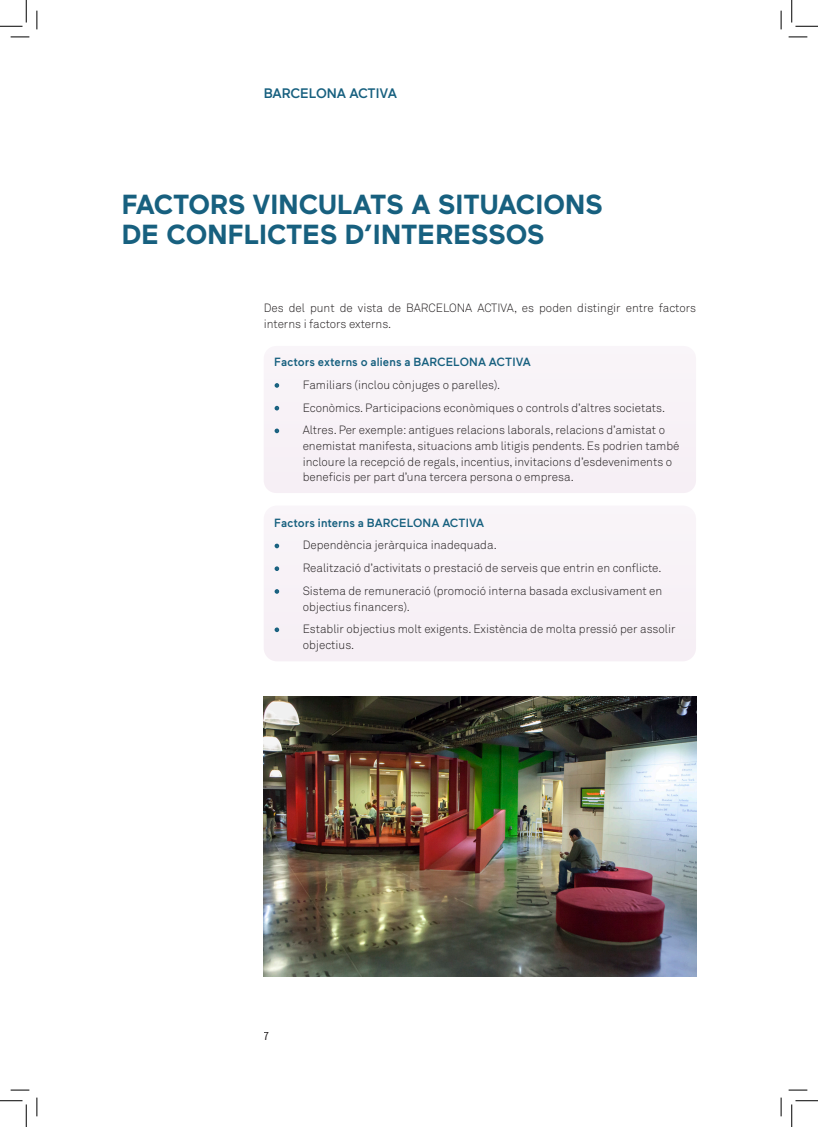
<style>
.page{position:relative;width:818px;height:1127px;background:#fff}
.page>*{position:absolute;margin:0;border:0;box-sizing:border-box;transform-origin:0 0}
.Capitol{font:700 27.5px/30px "Maax";color:#17607f}
.t1{font:500 13.75px "Maax";color:#17607f}
.t2{font:12.5px "Source Sans Pro";color:#231f20;scale:.95 1}
.tabulat{font:11.88px/15.6px "Akkurat Light Pro";color:#231f20}
.t3{font:500 11.88px "Maax";letter-spacing:.01em;color:#17607f}
.s1{font-family:"Akkurat Pro";color:#17607f}
</style>
<div class="page">
<div style="left:264px;top:514px;width:432px;height:147px;background:#f7f2f7"></div>
<img style="left:264px;top:696px;width:432px;height:280px">
<div style="left:264px;top:354px;width:432px;height:139px;background:#f7f2f7"></div>
<svg style="left:11px;top:36px;width:18px;height:2px"></svg>
<svg style="left:788px;top:36px;width:19px;height:2px"></svg>
<svg style="left:11px;top:1089px;width:18px;height:1px"></svg>
<svg style="left:788px;top:1089px;width:19px;height:1px"></svg>
<svg style="left:36px;top:11px;width:2px;height:18px"></svg>
<svg style="left:36px;top:1097px;width:2px;height:18px"></svg>
<svg style="left:780px;top:11px;width:2px;height:18px"></svg>
<svg style="left:780px;top:1097px;width:2px;height:18px"></svg>
<svg style="left:0;top:0;width:27px;height:27px"></svg>
<svg style="left:0;top:1100px;width:27px;height:26px"></svg>
<svg style="left:791px;top:0;width:27px;height:27px"></svg>
<svg style="left:791px;top:1100px;width:27px;height:26px"></svg>
<p class="t1" style="left:264px;top:85px;width:135px">BARCELONA ACTIVA</p>
<p class="Capitol" style="left:122px;top:190px;width:482px">FACTORS VINCULATS A SITUACIONS<br>DE CONFLICTES D’INTERESSOS</p>
<p class="tabulat" style="left:264px;top:300px;width:434px">Des del punt de vista de BARCELONA ACTIVA, es poden distingir entre factors interns i factors externs.</p>
<p class="t3" style="left:274px;top:355px;width:258px">Factors externs o aliens a BARCELONA ACTIVA</p>
<p class="tabulat" style="left:274px;top:377px;width:227px"><span class="s1">•</span> Familiars (inclou cònjuges o parelles).</p>
<p class="tabulat" style="left:274px;top:400px;width:392px"><span class="s1">•</span> Econòmics. Participacions econòmiques o controls d’altres societats.</p>
<p class="tabulat" style="left:303px;top:422px;width:378px;text-indent:-28px"><span class="s1">•</span> Altres. Per exemple: antigues relacions laborals, relacions d’amistat o enemistat manifesta, situacions amb litigis pendents. Es podrien també incloure la recepció de regals, incentius, invitacions d’esdeveniments o beneficis per part d’una tercera persona o empresa.</p>
<p class="t3" style="left:274px;top:516px;width:211px">Factors interns a BARCELONA ACTIVA</p>
<p class="tabulat" style="left:274px;top:537px;width:224px"><span class="s1">•</span> Dependència jeràrquica inadequada.</p>
<p class="tabulat" style="left:274px;top:560px;width:389px"><span class="s1">•</span> Realització d’activitats o prestació de serveis que entrin en conflicte.</p>
<p class="tabulat" style="left:303px;top:583px;width:361px;text-indent:-28px"><span class="s1">•</span> Sistema de remuneració (promoció interna basada exclusivament en objectius financers).</p>
<p class="tabulat" style="left:303px;top:621px;width:374px;text-indent:-28px"><span class="s1">•</span> Establir objectius molt exigents. Existència de molta pressió per assolir objectius.</p>
<p class="t2" style="left:264px;top:1028px;width:8px">7</p>
</div>
